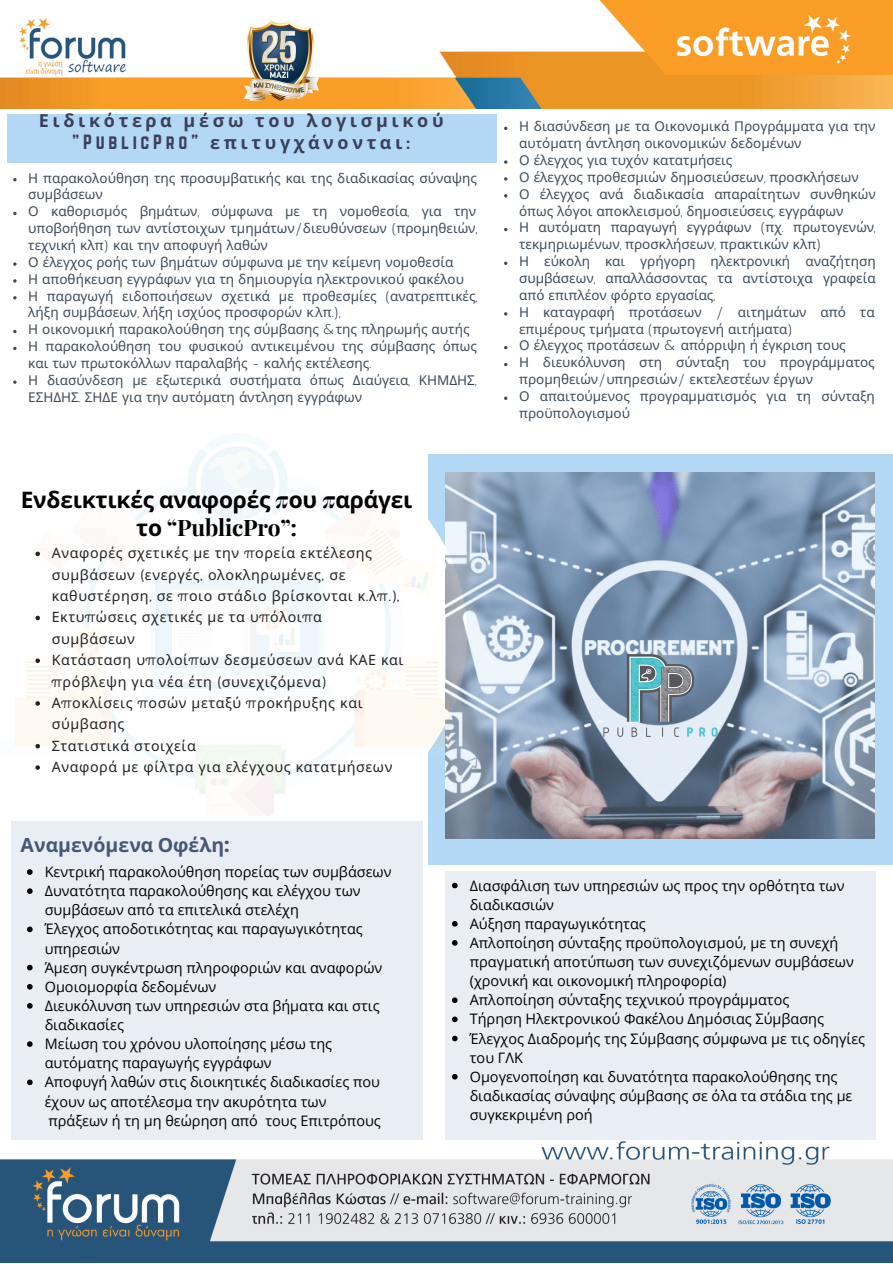
<style>
.page{position:relative;width:893px;height:1264px;background:#fff}
.page>*{position:absolute;margin:0;border:0;box-sizing:border-box;transform-origin:0 0}
.t1{font:700 22.65px/28px "Noto Sans";letter-spacing:-.01em;color:#000;text-align:center}
.t2{font:700 19.5px "Noto Sans";color:#455874}
.t3{font:700 18px/22.5px "Noto Sans";letter-spacing:.2em;color:#3b3f5a;text-align:center}
.t4{font:14.4px/19px "Open Sans";color:#000}
.t5{font:14.25px/21.3px "Noto Sans";letter-spacing:.04em;color:#222}
.t6{font:13.5px/16.8px "Noto Sans";color:#3e4b59}
.s1{font-family:"Norwester";font-weight:400}
.s2{font-family:"Antic"}
.s3{font-family:"Playfair Display"}
.s4{font-family:"Montserrat";font-weight:300}
.s5{font-family:"Poppins"}
</style>
<div class="page">
<img style="left:0;top:1139px;width:892px;height:123px">
<div style="left:428px;top:454px;width:464px;height:410px;background:#b3d8f6"></div>
<img style="left:445px;top:473px;width:429px;height:365px">
<div style="left:7px;top:115px;width:489px;height:48px;background:#b3d8f6"></div>
<div style="left:11px;top:821px;width:411px;height:318px;background:#e8eef3"></div>
<div style="left:445px;top:870px;width:430px;height:269px;background:#e8eef3"></div>
<img style="left:15px;top:434px;width:452px;height:382px">
<img style="left:554px;top:620px;width:212px;height:150px">
<img style="left:0;top:0;width:892px;height:108px">
<img style="left:244px;top:20px;width:74px;height:79px">
<svg style="left:452px;top:882px;width:5px;height:6px"></svg>
<svg style="left:452px;top:921px;width:5px;height:5px"></svg>
<svg style="left:452px;top:940px;width:5px;height:5px"></svg>
<svg style="left:452px;top:997px;width:5px;height:6px"></svg>
<svg style="left:452px;top:1016px;width:5px;height:6px"></svg>
<svg style="left:452px;top:1035px;width:5px;height:6px"></svg>
<svg style="left:452px;top:1073px;width:5px;height:6px"></svg>
<svg style="left:35px;top:551px;width:5px;height:5px"></svg>
<svg style="left:35px;top:615px;width:5px;height:5px"></svg>
<svg style="left:35px;top:658px;width:5px;height:5px"></svg>
<svg style="left:35px;top:701px;width:5px;height:4px"></svg>
<svg style="left:35px;top:744px;width:5px;height:4px"></svg>
<svg style="left:35px;top:765px;width:5px;height:4px"></svg>
<svg style="left:13px;top:178px;width:4px;height:3px"></svg>
<svg style="left:13px;top:212px;width:4px;height:3px"></svg>
<svg style="left:13px;top:262px;width:4px;height:4px"></svg>
<svg style="left:13px;top:296px;width:4px;height:3px"></svg>
<svg style="left:13px;top:330px;width:4px;height:3px"></svg>
<svg style="left:13px;top:347px;width:4px;height:3px"></svg>
<svg style="left:13px;top:380px;width:4px;height:4px"></svg>
<svg style="left:504px;top:160px;width:3px;height:4px"></svg>
<svg style="left:504px;top:177px;width:3px;height:4px"></svg>
<svg style="left:504px;top:396px;width:3px;height:4px"></svg>
<svg style="left:27px;top:869px;width:6px;height:5px"></svg>
<svg style="left:27px;top:888px;width:6px;height:6px"></svg>
<svg style="left:27px;top:926px;width:6px;height:6px"></svg>
<svg style="left:27px;top:964px;width:6px;height:6px"></svg>
<svg style="left:27px;top:984px;width:6px;height:5px"></svg>
<svg style="left:27px;top:1003px;width:6px;height:5px"></svg>
<svg style="left:27px;top:1041px;width:6px;height:5px"></svg>
<svg style="left:27px;top:1079px;width:6px;height:6px"></svg>
<p class="t3" style="left:39px;top:108px;width:406px">Ειδικότερα μέσω του λογισμικού <span class="s1">"PublicPro"</span> επιτυγχάνονται<span class="s1">:</span></p>
<p class="t6" style="left:28px;top:169px;width:450px">Η παρακολούθηση της προσυμβατικής και της διαδικασίας σύναψης συμβάσεων</p>
<p class="t6" style="left:28px;top:203px;width:450px;text-align:justify">Ο καθορισμός βημάτων<span class="s2">,</span> σύμφωνα με τη νομοθεσία<span class="s2">,</span> για την υποβοήθηση των αντίστοιχων τμημάτων<span class="s2">/</span>διευθύνσεων <span class="s2">(</span>προμηθειών<span class="s2">, </span>τεχνική κλπ<span class="s2">)</span> και την αποφυγή λαθών</p>
<p class="t6" style="left:28px;top:253px;width:426px">Ο έλεγχος ροής των βημάτων σύμφωνα με την κείμενη νομοθεσία</p>
<p class="t6" style="left:28px;top:270px;width:437px">Η αποθήκευση εγγράφων για τη δημιουργία ηλεκτρονικού φακέλου</p>
<p class="t6" style="left:28px;top:287px;width:450px">Η παραγωγή ειδοποιήσεων σχετικά με προθεσμίες <span class="s2">(</span>ανατρεπτικές<span class="s2">, </span>λήξη συμβάσεων<span class="s2">,</span> λήξη ισχύος προσφορών κ<span class="s2">.</span>λπ<span class="s2">.),</span></p>
<p class="t6" style="left:28px;top:321px;width:443px">Η οικονομική παρακολούθηση της σύμβασης <span class="s2">&amp;</span>της πληρωμής αυτής</p>
<p class="t6" style="left:28px;top:337px;width:450px">Η παρακολούθηση του φυσικού αντικειμένου της σύμβασης όπως και των πρωτοκόλλων παραλαβής <span class="s2">-</span> καλής εκτέλεσης<span class="s2">.</span></p>
<p class="t6" style="left:28px;top:371px;width:449px">Η διασύνδεση με εξωτερικά συστήματα όπως Διαύγεια<span class="s2">,</span> ΚΗΜΔΗΣ<span class="s2">,<br></span>ΕΣΗΔΗΣ<span class="s2">.</span> ΣΗΔΕ για την αυτόματη άντληση εγγράφων</p>
<p class="t1" style="left:21px;top:485px;width:393px">Ενδεικτικές αναφορές <span class="s3">π</span>ου <span class="s3">π</span>αράγει το <span class="s3">“PublicPro”:</span></p>
<p class="t5" style="left:52px;top:542px;width:349px">Αναφορές σχετικές με την <span class="s4">π</span>ορεία εκτέλεσης συμβάσεων <span class="s4">(</span>ενεργές<span class="s4">,</span> ολοκληρωμένες<span class="s4">,</span> σε καθυστέρηση<span class="s4">,</span> σε <span class="s4">π</span>οιο στάδιο βρίσκονται κ<span class="s4">.</span>λ<span class="s4">π.),</span></p>
<p class="t5" style="left:52px;top:606px;width:272px">Εκτυ<span class="s4">π</span>ώσεις σχετικές με τα υ<span class="s4">π</span>όλοι<span class="s4">π</span>α συμβάσεων</p>
<p class="t5" style="left:52px;top:649px;width:353px">Κατάσταση υ<span class="s4">π</span>ολοί<span class="s4">π</span>ων δεσμεύσεων ανά ΚΑΕ και <span class="s4">π</span>ρόβλεψη για νέα έτη <span class="s4">(</span>συνεχιζόμενα<span class="s4">)</span></p>
<p class="t5" style="left:52px;top:691px;width:312px">Α<span class="s4">π</span>οκλίσεις <span class="s4">π</span>οσών μεταξύ <span class="s4">π</span>ροκήρυξης και σύμβασης</p>
<p class="t5" style="left:52px;top:734px;width:145px">Στατιστικά στοιχεία</p>
<p class="t5" style="left:52px;top:756px;width:342px">Αναφορά με φίλτρα για ελέγχους κατατμήσεων</p>
<p class="t6" style="left:519px;top:117px;width:358px">Η διασύνδεση με τα Οικονομικά Προγράμματα για την αυτόματη άντληση οικονομικών δεδομένων</p>
<p class="t6" style="left:519px;top:151px;width:215px">Ο έλεγχος για τυχόν κατατμήσεις</p>
<p class="t6" style="left:519px;top:168px;width:341px">Ο έλεγχος προθεσμιών δημοσιεύσεων<span class="s2">,</span> προσκλήσεων</p>
<p class="t6" style="left:519px;top:185px;width:358px">Ο έλεγχος ανά διαδικασία απαραίτητων συνθηκών όπως λόγοι αποκλεισμού<span class="s2">,</span> δημοσιεύσεις<span class="s2">,</span> εγγράφων</p>
<p class="t6" style="left:519px;top:219px;width:358px">Η αυτόματη παραγωγή εγγράφων <span class="s2">(</span>πχ<span class="s2">.</span> πρωτογενών<span class="s2">, </span>τεκμηριωμένων<span class="s2">,</span> προσκλήσεων<span class="s2">,</span> πρακτικών κλπ<span class="s2">)</span></p>
<p class="t6" style="left:519px;top:252px;width:358px;text-align:justify">Η εύκολη και γρήγορη ηλεκτρονική αναζήτηση συμβάσεων<span class="s2">,</span> απαλλάσσοντας τα αντίστοιχα γραφεία από επιπλέον φόρτο εργασίας<span class="s2">,</span></p>
<p class="t6" style="left:519px;top:303px;width:357px">Η καταγραφή προτάσεων <span class="s2">/</span> αιτημάτων από τα επιμέρους τμήματα <span class="s2">(</span>πρωτογενή αιτήματα<span class="s2">)</span></p>
<p class="t6" style="left:519px;top:337px;width:328px">Ο έλεγχος προτάσεων <span class="s2">&amp;</span> απόρριψη ή έγκριση τους</p>
<p class="t6" style="left:519px;top:354px;width:357px">Η διευκόλυνση στη σύνταξη του προγράμματος προμηθειών<span class="s2">/</span>υπηρεσιών<span class="s2">/</span> εκτελεστέων έργων</p>
<p class="t6" style="left:519px;top:387px;width:357px">Ο απαιτούμενος προγραμματισμός για τη σύνταξη προϋπολογισμού</p>
<p class="t2" style="left:21px;top:830px;width:210px">Αναμενόμενα Οφέλη<span class="s5">:</span></p>
<p class="t4" style="left:45px;top:862px;width:348px">Κεντρική παρακολούθηση πορείας των συμβάσεων</p>
<p class="t4" style="left:45px;top:881px;width:317px">Δυνατότητα παρακολούθησης και ελέγχου των συμβάσεων από τα επιτελικά στελέχη</p>
<p class="t4" style="left:45px;top:919px;width:319px">Έλεγχος αποδοτικότητας και παραγωγικότητας υπηρεσιών</p>
<p class="t4" style="left:45px;top:957px;width:339px">Άμεση συγκέντρωση πληροφοριών και αναφορών</p>
<p class="t4" style="left:45px;top:976px;width:173px">Ομοιομορφία δεδομένων</p>
<p class="t4" style="left:45px;top:995px;width:336px">Διευκόλυνση των υπηρεσιών στα βήματα και στις διαδικασίες</p>
<p class="t4" style="left:45px;top:1034px;width:289px">Μείωση του χρόνου υλοποίησης μέσω της αυτόματης παραγωγής εγγράφων</p>
<p class="t4" style="left:45px;top:1072px;width:337px">Αποφυγή λαθών στις διοικητικές διαδικασίες που έχουν ως αποτέλεσμα την ακυρότητα των πράξεων ή τη μη θεώρηση από τους Επιτρόπους</p>
<p class="t4" style="left:469px;top:875px;width:376px">Διασφάλιση των υπηρεσιών ως προς την ορθότητα των διαδικασιών</p>
<p class="t4" style="left:469px;top:913px;width:177px">Αύξηση παραγωγικότητας</p>
<p class="t4" style="left:469px;top:932px;width:385px">Απλοποίηση σύνταξης προϋπολογισμού, με τη συνεχή πραγματική αποτύπωση των συνεχιζόμενων συμβάσεων (χρονική και οικονομική πληροφορία)</p>
<p class="t4" style="left:469px;top:990px;width:321px">Απλοποίηση σύνταξης τεχνικού προγράμματος</p>
<p class="t4" style="left:469px;top:1009px;width:356px">Τήρηση Ηλεκτρονικού Φακέλου Δημόσιας Σύμβασης</p>
<p class="t4" style="left:469px;top:1028px;width:397px">Έλεγχος Διαδρομής της Σύμβασης σύμφωνα με τις οδηγίες του ΓΛΚ</p>
<p class="t4" style="left:469px;top:1066px;width:384px">Ομογενοποίηση και δυνατότητα παρακολούθησης της διαδικασίας σύναψης σύμβασης σε όλα τα στάδια της με συγκεκριμένη ροή</p>
</div>
